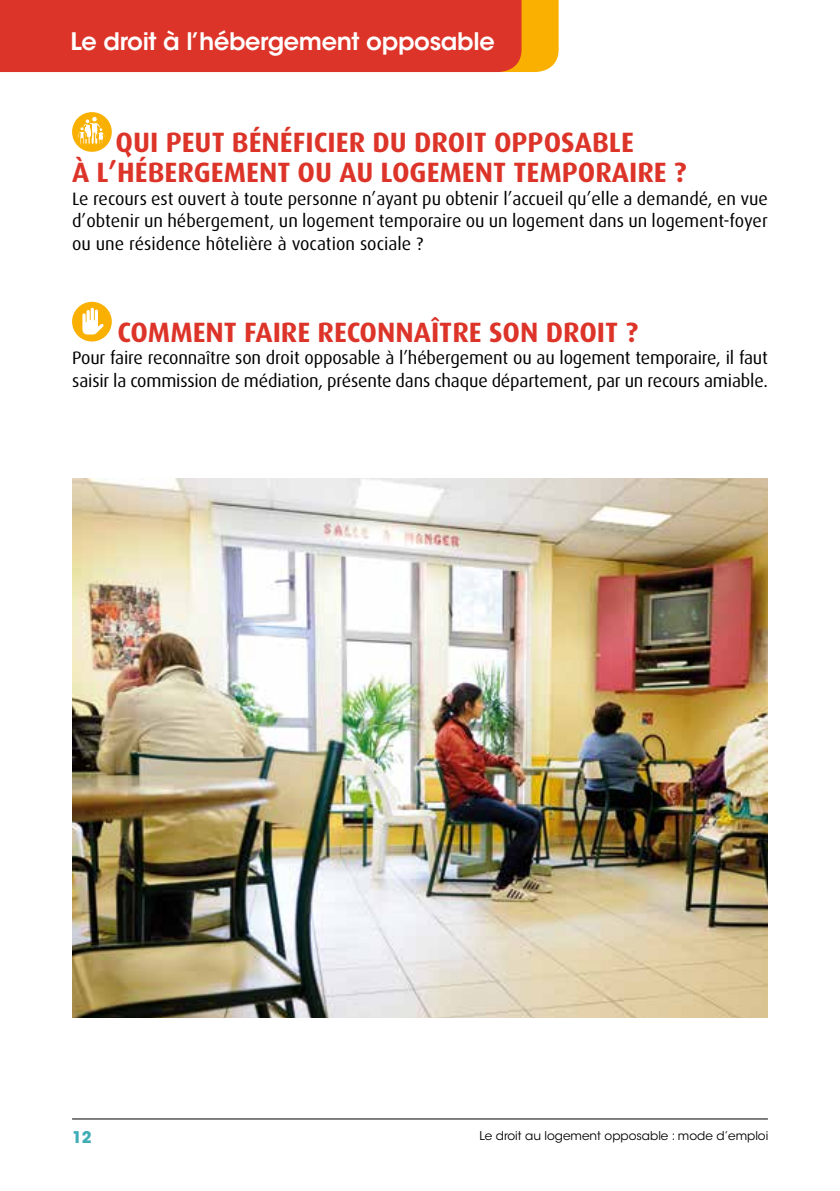
<style>
.page{position:relative;width:840px;height:1191px;background:#fff}
.page>*{position:absolute;margin:0;border:0;box-sizing:border-box;transform-origin:0 0}
.t1{font:700 28px/30px "Dax OT";color:#dd3429;text-align:center}
.t2{font:600 24px "ITC Avant Garde Std";letter-spacing:-.015em;color:#fff}
.t3{font:18px/22.8px "Dax OT";letter-spacing:-.01em;color:#000;text-align:justify}
.t4{font:700 16px "ITC Avant Garde Std";color:#40acb6}
.t5{font:12px "ITC Avant Garde Std";color:#000}
</style>
<div class="page">
<hr style="left:72px;top:1118px;width:695px;height:1px;background:#000">
<div style="left:521px;top:0;width:37px;height:72px;background:#f9b000"></div>
<div style="left:0;top:0;width:521px;height:72px;background:#dd3429"></div>
<img style="left:72px;top:478px;width:695px;height:539px">
<div style="left:72px;top:112px;width:40px;height:40px;background:#f9b000;border-radius:50%"></div>
<svg style="left:77px;top:116px;width:28px;height:29px"></svg>
<div style="left:72px;top:302px;width:40px;height:39px;background:#f9b000;border-radius:50%"></div>
<svg style="left:82px;top:308px;width:22px;height:26px"></svg>
<h2 class="t2" style="left:71px;top:26px;width:425px">Le droit à l’hébergement opposable</h2>
<h1 class="t1" style="left:72px;top:127px;width:615px">QUI PEUT BÉNÉFICIER DU DROIT OPPOSABLE<br>À L’HÉBERGEMENT OU AU LOGEMENT TEMPORAIRE ?</h1>
<p class="t3" style="left:72px;top:187px;width:697px">Le recours est ouvert à toute personne n’ayant pu obtenir l’accueil qu’elle a demandé, en vue d’obtenir un hébergement, un logement temporaire ou un logement dans un logement-foyer ou une résidence hôtelière à vocation sociale ?</p>
<h1 class="t1" style="left:117px;top:317px;width:521px">COMMENT FAIRE RECONNAÎTRE SON DROIT ?</h1>
<p class="t3" style="left:72px;top:347px;width:697px">Pour faire reconnaître son droit opposable à l’hébergement ou au logement temporaire, il faut saisir la commission de médiation, présente dans chaque département, par un recours amiable.</p>
<p class="t4" style="left:72px;top:1126px;width:21px">12</p>
<p class="t5" style="left:479px;top:1128px;width:290px">Le droit au logement opposable : mode d’emploi</p>
</div>
